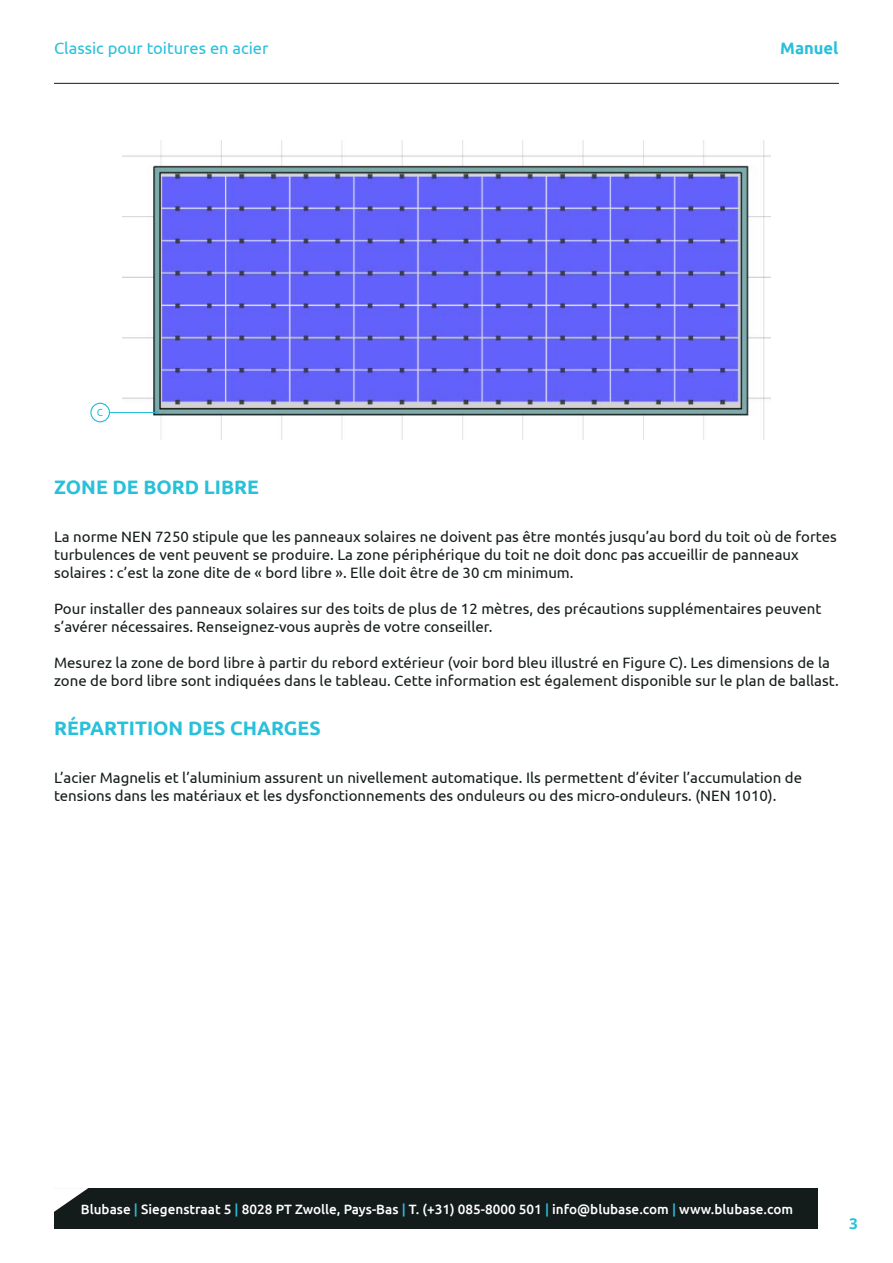
<style>
.page{position:relative;width:893px;height:1263px;background:#fff}
.page>*{position:absolute;margin:0;border:0;box-sizing:border-box;transform-origin:0 0}
.t1{font:700 19.5px "Ubuntu";color:#29c0da}
.t2{font:16.5px "Ubuntu";color:#29c0da}
.t3{font:700 16.5px "Ubuntu";color:#29c0da}
.t4{font:15px/18px "Ubuntu";color:#141c1b}
.t5{font:700 15px "Open Sans";color:#29c0da}
.t6{font:500 13.5px "Ubuntu";color:#fff}
.t7{font:300 13.5px "Ubuntu";color:#1cbcd6}
.s1{color:#29c0da}
</style>
<div class="page">
<hr style="left:54px;top:83px;width:785px;height:1px;background:#141c1b">
<img style="left:122px;top:141px;width:649px;height:298px">
<div style="left:90px;top:403px;width:20px;height:19px;border:1px solid #1cbcd6;border-radius:50%"></div>
<hr style="left:110px;top:412px;width:47px;height:1px;background:#1cbcd6">
<div style="left:54px;top:1188px;width:764px;height:41px;background:#141c1b"></div>
<svg style="left:54px;top:1188px;width:34px;height:24px"></svg>
<p class="t2" style="left:54px;top:38px;width:216px">Classic pour toitures en acier</p>
<p class="t3" style="left:780px;top:38px;width:60px">Manuel</p>
<p class="t7" style="left:97px;top:403px;width:8px">c</p>
<p class="t1" style="left:54px;top:475px;width:206px">ZONE DE BORD LIBRE</p>
<p class="t4" style="left:54px;top:527px;width:784px">La norme NEN 7250 stipule que les panneaux solaires ne doivent pas être montés jusqu’au bord du toit où de fortes turbulences de vent peuvent se produire. La zone périphérique du toit ne doit donc pas accueillir de panneaux solaires : c’est la zone dite de « bord libre ». Elle doit être de 30 cm minimum.</p>
<p class="t4" style="left:54px;top:599px;width:769px">Pour installer des panneaux solaires sur des toits de plus de 12 mètres, des précautions supplémentaires peuvent s’avérer nécessaires. Renseignez-vous auprès de votre conseiller.</p>
<p class="t4" style="left:54px;top:653px;width:786px">Mesurez la zone de bord libre à partir du rebord extérieur (voir bord bleu illustré en Figure C). Les dimensions de la zone de bord libre sont indiquées dans le tableau. Cette information est également disponible sur le plan de ballast.</p>
<p class="t1" style="left:54px;top:716px;width:268px">RÉPARTITION DES CHARGES</p>
<p class="t4" style="left:54px;top:769px;width:750px">L’acier Magnelis et l’aluminium assurent un nivellement automatique. Ils permettent d’éviter l’accumulation de tensions dans les matériaux et les dysfonctionnements des onduleurs ou des micro-onduleurs. (NEN 1010).</p>
<p class="t6" style="left:81px;top:1200px;width:714px">Blubase <span class="s1">|</span> Siegenstraat 5 <span class="s1">|</span> 8028 PT Zwolle, Pays-Bas <span class="s1">|</span> T. (+31) 085-8000 501 <span class="s1">|</span> info@blubase.com <span class="s1">|</span> www.blubase.com</p>
<p class="t5" style="left:849px;top:1212px;width:10px">3</p>
</div>
